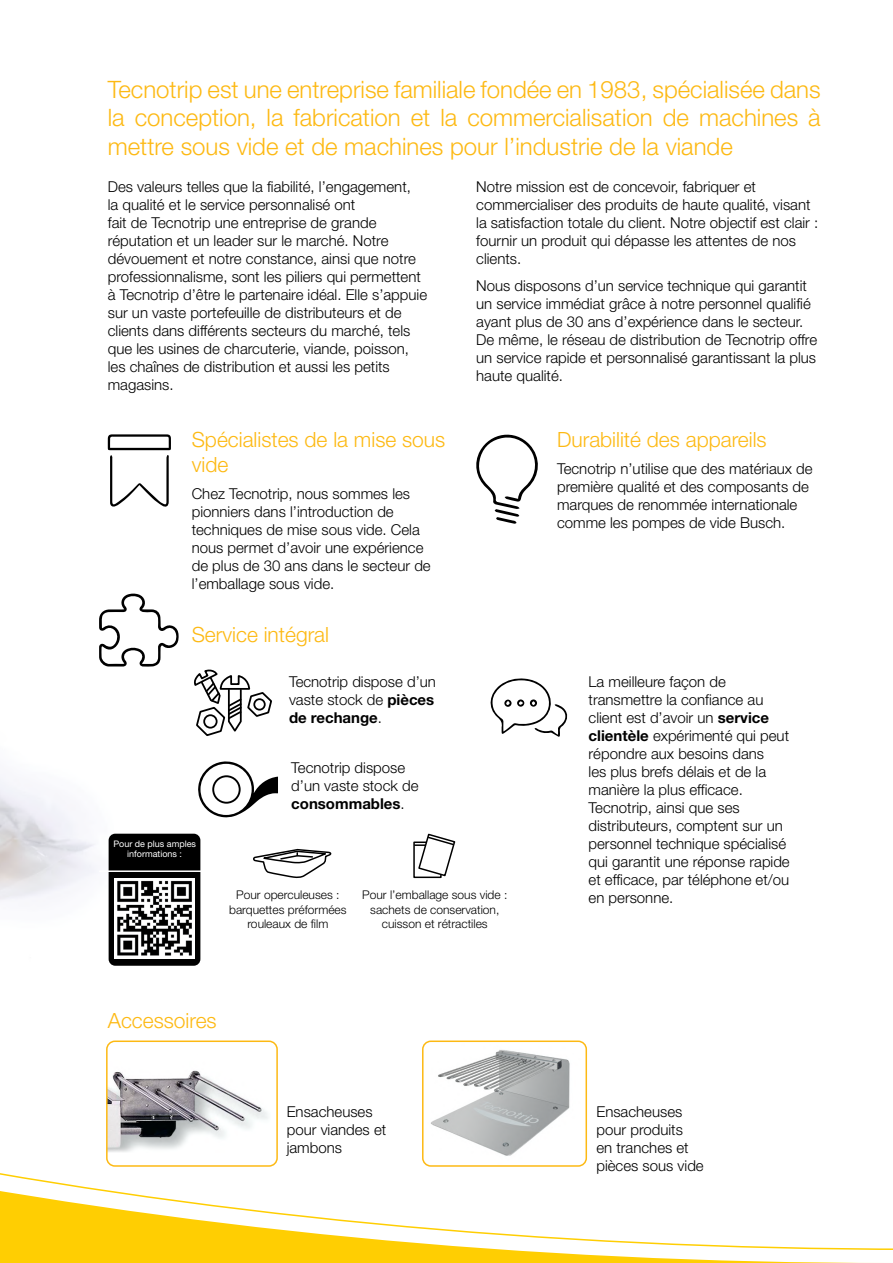
<style>
.page{position:relative;width:893px;height:1263px;background:#fff}
.page>*{position:absolute;margin:0;border:0;box-sizing:border-box;transform-origin:0 0}
.t1{font:300 24px/28.8px "Helvetica Neue";color:#fdb913;text-align:justify}
.t2{font:300 21px/25.2px "Helvetica Neue";color:#fdb913}
.t3{font:300 15px/18px "Helvetica Neue";color:#000}
.t4{font:300 12px/14.4px "Helvetica Neue";color:#000;text-align:center}
.t5{font:9px/10.8px "Helvetica Neue";color:#fff;text-align:center}
.s1{font-weight:700}
</style>
<div class="page">
<svg style="left:0;top:817px;width:893px;height:433px"></svg>
<img style="left:0;top:437px;width:114px;height:568px">
<svg style="left:108px;top:434px;width:63px;height:74px"></svg>
<svg style="left:476px;top:434px;width:62px;height:90px"></svg>
<svg style="left:99px;top:593px;width:80px;height:74px"></svg>
<svg style="left:251px;top:849px;width:82px;height:30px"></svg>
<svg style="left:490px;top:678px;width:78px;height:59px"></svg>
<svg style="left:194px;top:669px;width:78px;height:67px"></svg>
<div style="left:253px;top:698px;width:13px;height:12px;border:2px solid #000;border-radius:50%"></div>
<div style="left:413px;top:841px;width:29px;height:37px;background:#fff;border:2px solid #000"></div>
<hr style="left:414px;top:844px;width:27px;height:2px;background:#000">
<svg style="left:417px;top:832px;width:39px;height:45px"></svg>
<svg style="left:198px;top:761px;width:80px;height:56px"></svg>
<div style="left:212px;top:775px;width:29px;height:29px;border:2px solid #000;border-radius:50%"></div>
<div style="left:109px;top:834px;width:91px;height:132px;background:#000;border-radius:7px"></div>
<hr style="left:99px;top:870px;width:116px;height:2px;background:#fff">
<img style="left:115px;top:878px;width:79px;height:80px">
<div style="left:107px;top:1041px;width:170px;height:125px;background:#fff;border-radius:8px"></div>
<img style="left:109px;top:1070px;width:159px;height:82px">
<div style="left:106px;top:1040px;width:172px;height:127px;border:2px solid #fdb913;border-radius:8px"></div>
<img style="left:423px;top:1041px;width:163px;height:125px">
<div style="left:422px;top:1040px;width:165px;height:127px;border:2px solid #fdb913;border-radius:8px"></div>
<h1 class="t1" style="left:108px;top:74px;width:714px">Tecnotrip est une entreprise familiale fondée en 1983, spécialisée dans la conception, la fabrication et la commercialisation de machines à mettre sous vide et de machines pour l’industrie de la viande</h1>
<p class="t3" style="left:108px;top:178px;width:321px">Des valeurs telles que la fiabilité, l’engagement,<br>la qualité et le service personnalisé ont<br>fait de Tecnotrip une entreprise de grande réputation et un leader sur le marché. Notre dévouement et notre constance, ainsi que notre professionnalisme, sont les piliers qui permettent à Tecnotrip d’être le partenaire idéal. Elle s’appuie sur un vaste portefeuille de distributeurs et de clients dans différents secteurs du marché, tels que les usines de charcuterie, viande, poisson, les chaînes de distribution et aussi les petits magasins.</p>
<p class="t3" style="left:476px;top:178px;width:344px">Notre mission est de concevoir, fabriquer et commercialiser des produits de haute qualité, visant la satisfaction totale du client. Notre objectif est clair : fournir un produit qui dépasse les attentes de nos clients.</p>
<p class="t3" style="left:476px;top:277px;width:342px">Nous disposons d’un service technique qui garantit un service immédiat grâce à notre personnel qualifié ayant plus de 30 ans d’expérience dans le secteur.<br>De même, le réseau de distribution de Tecnotrip offre un service rapide et personnalisé garantissant la plus haute qualité.</p>
<h2 class="t2" style="left:192px;top:426px;width:255px">Spécialistes de la mise sous vide</h2>
<p class="t3" style="left:192px;top:484px;width:240px">Chez Tecnotrip, nous sommes les pionniers dans l’introduction de techniques de mise sous vide. Cela nous permet d’avoir une expérience de plus de 30 ans dans le secteur de l’emballage sous vide.</p>
<h2 class="t2" style="left:192px;top:621px;width:139px">Service intégral</h2>
<p class="t3" style="left:289px;top:672px;width:148px;text-align:justify">Tecnotrip dispose d’un vaste stock de <span class="s1">pièces de rechange</span>.</p>
<p class="t5" style="left:113px;top:838px;width:84px">Pour de plus amples informations :</p>
<p class="t3" style="left:291px;top:759px;width:129px">Tecnotrip dispose d’un vaste stock de <span class="s1">consommables</span>.</p>
<p class="t4" style="left:229px;top:888px;width:119px">Pour operculeuses : barquettes préformées rouleaux de film</p>
<p class="t4" style="left:362px;top:888px;width:147px">Pour l’emballage sous vide : sachets de conservation, cuisson et rétractiles</p>
<h2 class="t2" style="left:108px;top:1007px;width:110px">Accessoires</h2>
<p class="t3" style="left:287px;top:1102px;width:101px">Ensacheuses pour viandes et jambons</p>
<h2 class="t2" style="left:557px;top:426px;width:211px">Durabilité des appareils</h2>
<p class="t3" style="left:557px;top:459px;width:257px">Tecnotrip n’utilise que des matériaux de première qualité et des composants de marques de renommée internationale comme les pompes de vide Busch.</p>
<p class="t3" style="left:589px;top:672px;width:203px">La meilleure façon de transmettre la confiance au client est d’avoir un <span class="s1">service clientèle</span> expérimenté qui peut répondre aux besoins dans<br>les plus brefs délais et de la manière la plus efficace.<br>Tecnotrip, ainsi que ses distributeurs, comptent sur un personnel technique spécialisé qui garantit une réponse rapide et efficace, par téléphone et/ou en personne.</p>
<p class="t3" style="left:596px;top:1102px;width:109px">Ensacheuses pour produits<br>en tranches et pièces sous vide</p>
</div>
